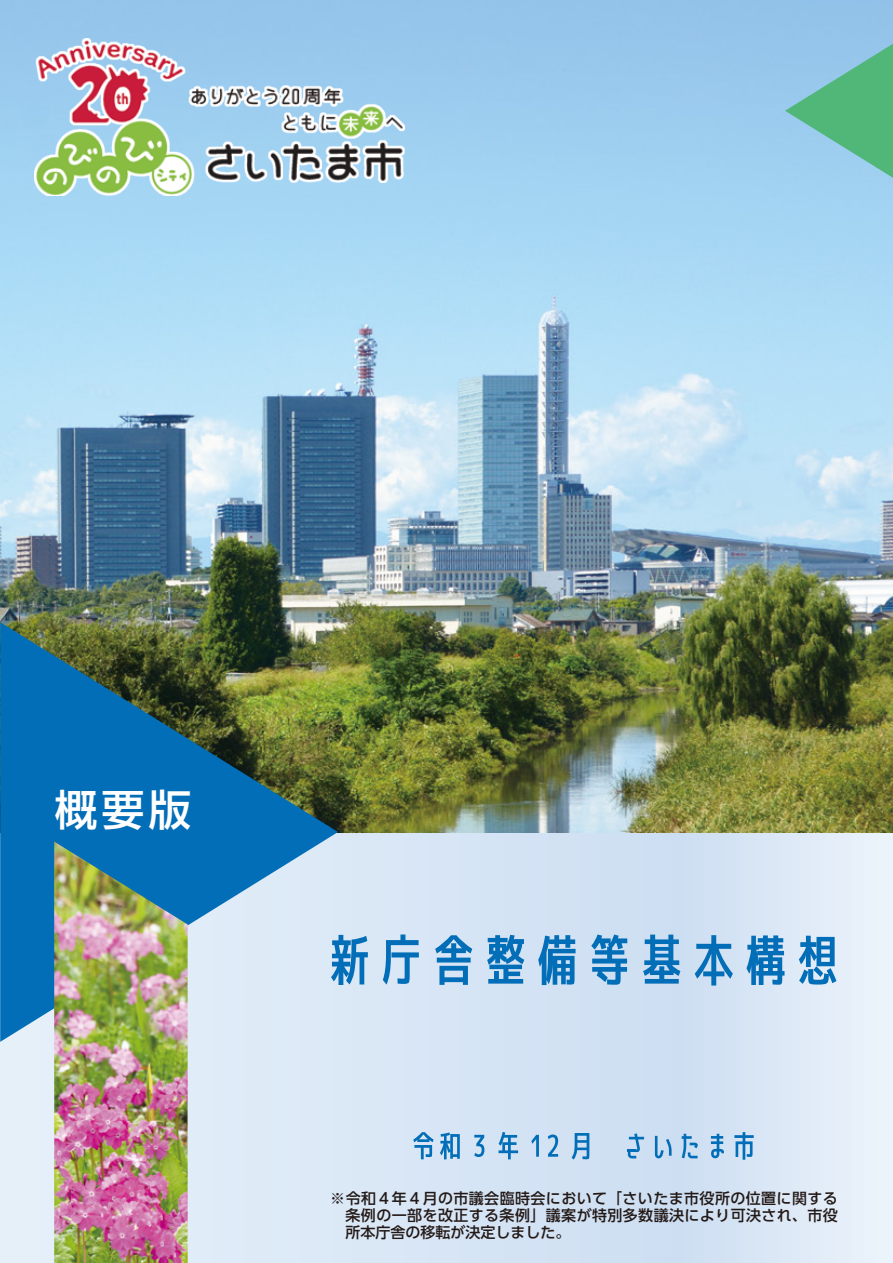
<style>
.page{position:relative;width:893px;height:1263px;background:#fff}
.page>*{position:absolute;margin:0;border:0;box-sizing:border-box;transform-origin:0 0}
.t1{font:54.75px "Senobi Gothic Medium";letter-spacing:-.05em;color:#036eb8}
.t2{font:500 42.75px "UD Shin Go Pro";color:#fff}
.t3{font:500 15px/17px "UD Shin Go Pro";letter-spacing:.025em;color:#231916;text-align:justify}
</style>
<div class="page">
<svg style="left:0;top:832px;width:893px;height:431px;background:#d8e6f5"></svg>
<img style="left:0;top:0;width:893px;height:832px">
<img style="left:35px;top:38px;width:369px;height:158px">
<svg style="left:0;top:622px;width:338px;height:420px;background:#4e869c"></svg>
<svg style="left:785px;top:36px;width:108px;height:150px;background:#7ac2ba"></svg>
<img style="left:54px;top:841px;width:134px;height:422px">
<svg style="left:413px;top:1132px;width:21px;height:27px"></svg>
<svg style="left:440px;top:1132px;width:20px;height:27px"></svg>
<svg style="left:474px;top:1135px;width:10px;height:22px"></svg>
<svg style="left:498px;top:1132px;width:20px;height:27px"></svg>
<svg style="left:531px;top:1135px;width:8px;height:22px"></svg>
<svg style="left:548px;top:1134px;width:10px;height:23px"></svg>
<svg style="left:572px;top:1133px;width:17px;height:26px"></svg>
<svg style="left:655px;top:1136px;width:17px;height:22px"></svg>
<svg style="left:682px;top:1134px;width:16px;height:24px"></svg>
<svg style="left:711px;top:1134px;width:13px;height:24px"></svg>
<svg style="left:734px;top:1132px;width:20px;height:28px"></svg>
<svg style="left:628px;top:1133px;width:16px;height:25px"></svg>
<h2 class="t2" style="left:54px;top:775px;width:138px">概要版</h2>
<h1 class="t1" style="left:322px;top:921px;width:524px">新庁舎整備等基本構想</h1>
<p class="t3" style="left:346px;top:1189px;width:494px;text-indent:-15px">※令和４年４月の市議会臨時会において「さいたま市役所の位置に関する条例の一部を改正する条例」議案が特別多数議決により可決され、市役所本庁舎の移転が決定しました。</p>
</div>
